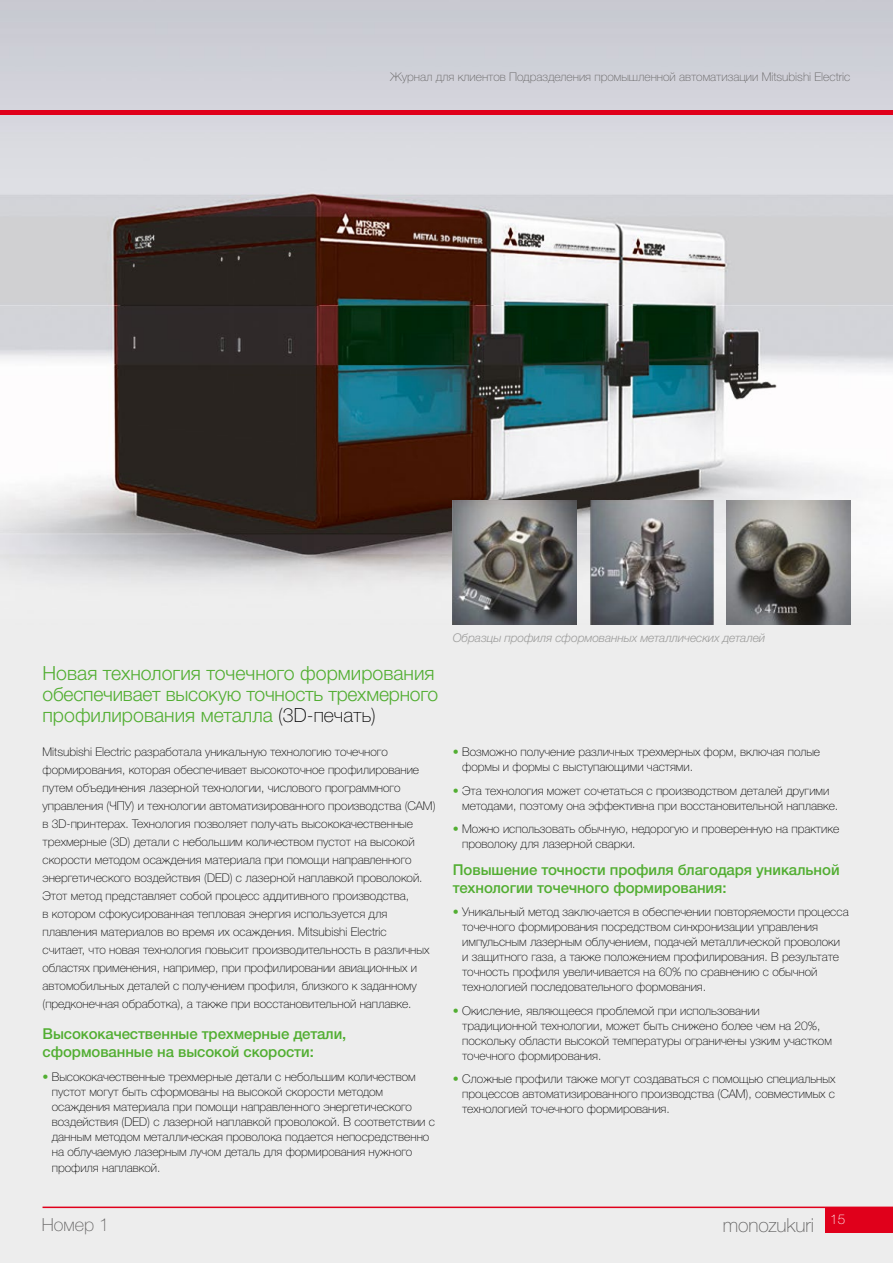
<style>
.page{position:relative;width:893px;height:1263px;background:#ededed}
.page>*{position:absolute;margin:0;border:0;box-sizing:border-box;transform-origin:0 0}
.t1{font:300 19.5px/21px "Helvetica Neue LTW1 G";color:#52ae32}
.t2{font:100 19.35px "Helvetica Neue LTW1 G";letter-spacing:-.005em;color:#646363}
.t3{font:100 18px "Helvetica Neue LTW1 G";color:#646363}
.t4{font:500 15px/18px "Helvetica Neue LTW1 G";letter-spacing:-.005em;color:#52ae32}
.t5{font:100 12px/15px "Helvetica Neue LTW1 G";color:#000}
.t6{font:100 12px "Helvetica Neue LTW1 G";color:#646363}
.t7{font:italic 300 12px "Helvetica Neue LTW1 G";letter-spacing:-.01em;color:#9d9d9c}
.s1{font-weight:100;color:#000}
.s2{color:#52ae32}
</style>
<div class="page">
<img style="left:0;top:0;width:893px;height:625px">
<img style="left:0;top:378px;width:14px;height:247px">
<img style="left:726px;top:500px;width:124px;height:125px">
<img style="left:590px;top:500px;width:124px;height:125px">
<img style="left:453px;top:500px;width:124px;height:125px">
<hr style="left:0;top:110px;width:893px;height:4px;background:#e0001b">
<div style="left:825px;top:1207px;width:68px;height:25px;background:#e0001b"></div>
<hr style="left:43px;top:1206px;width:850px;height:2px;background:#e0001b">
<p class="t6" style="left:390px;top:69px;width:462px">Журнал для клиентов Подразделения промышленной автоматизации Mitsubishi Electric</p>
<h1 class="t1" style="left:43px;top:662px;width:397px">Новая технология точечного формирования обеспечивает высокую точность трехмерного профилирования металла <span class="s1">(3D-печать)</span></h1>
<p class="t5" style="left:43px;top:743px;width:395px;line-height:18px">Mitsubishi Electric разработала уникальную технологию точечного формирования, которая обеспечивает высокоточное профилирование путем объединения лазерной технологии, числового программного управления (ЧПУ) и технологии автоматизированного производства (CAM) в 3D-принтерах. Технология позволяет получать высококачественные трехмерные (3D) детали с небольшим количеством пустот на высокой скорости методом осаждения материала при помощи направленного энергетического воздействия (DED) с лазерной наплавкой проволокой.<br>Этот метод представляет собой процесс аддитивного производства,<br>в котором сфокусированная тепловая энергия используется для плавления материалов во время их осаждения. Mitsubishi Electric<br>считает, что новая технология повысит производительность в различных областях применения, например, при профилировании авиационных и автомобильных деталей с получением профиля, близкого к заданному (предконечная обработка), а также при восстановительной наплавке.</p>
<p class="t4" style="left:43px;top:1025px;width:305px">Высококачественные трехмерные детали, сформованные на высокой скорости:</p>
<p class="t5" style="left:52px;top:1069px;width:385px;text-indent:-9px"><span class="s2">•</span> Высококачественные трехмерные детали с небольшим количеством пустот могут быть сформованы на высокой скорости методом осаждения материала при помощи направленного энергетического воздействия (DED) с лазерной наплавкой проволокой. В соответствии с данным методом металлическая проволока подается непосредственно на облучаемую лазерным лучом деталь для формирования нужного</p>
<p class="t5" style="left:52px;top:1160px;width:110px">профиля наплавкой.</p>
<p class="t7" style="left:453px;top:630px;width:314px">Образцы профиля сформованных металлических деталей</p>
<p class="t5" style="left:462px;top:744px;width:359px;text-indent:-9px"><span class="s2">•</span> Возможно получение различных трехмерных форм, включая полые формы и формы с выступающими частями.</p>
<p class="t5" style="left:462px;top:783px;width:377px;text-indent:-9px"><span class="s2">•</span> Эта технология может сочетаться с производством деталей другими методами, поэтому она эффективна при восстановительной наплавке.</p>
<p class="t5" style="left:462px;top:821px;width:379px;text-indent:-9px"><span class="s2">•</span> Можно использовать обычную, недорогую и проверенную на практике проволоку для лазерной сварки.</p>
<p class="t4" style="left:453px;top:860px;width:388px">Повышение точности профиля благодаря уникальной технологии точечного формирования:</p>
<p class="t5" style="left:462px;top:904px;width:388px;text-indent:-9px"><span class="s2">•</span> Уникальный метод заключается в обеспечении повторяемости процесса точечного формирования посредством синхронизации управления импульсным лазерным облучением, подачей металлической проволоки и защитного газа, а также положением профилирования. В результате точность профиля увеличивается на 60% по сравнению с обычной технологией последовательного формования.</p>
<p class="t5" style="left:462px;top:1003px;width:371px;text-indent:-9px"><span class="s2">•</span> Окисление, являющееся проблемой при использовании традиционной технологии, может быть снижено более чем на 20%, поскольку области высокой температуры ограничены узким участком точечного формирования.</p>
<p class="t5" style="left:462px;top:1071px;width:375px;text-align:justify;text-indent:-9px"><span class="s2">•</span> Сложные профили также могут создаваться с помощью специальных процессов автоматизированного производства (CAM), совместимых с технологией точечного формирования.</p>
<h3 class="t3" style="left:42px;top:1214px;width:69px">Номер 1</h3>
<h2 class="t2" style="left:723px;top:1213px;width:124px">monozukuri <sup>15</sup></h2>
</div>
